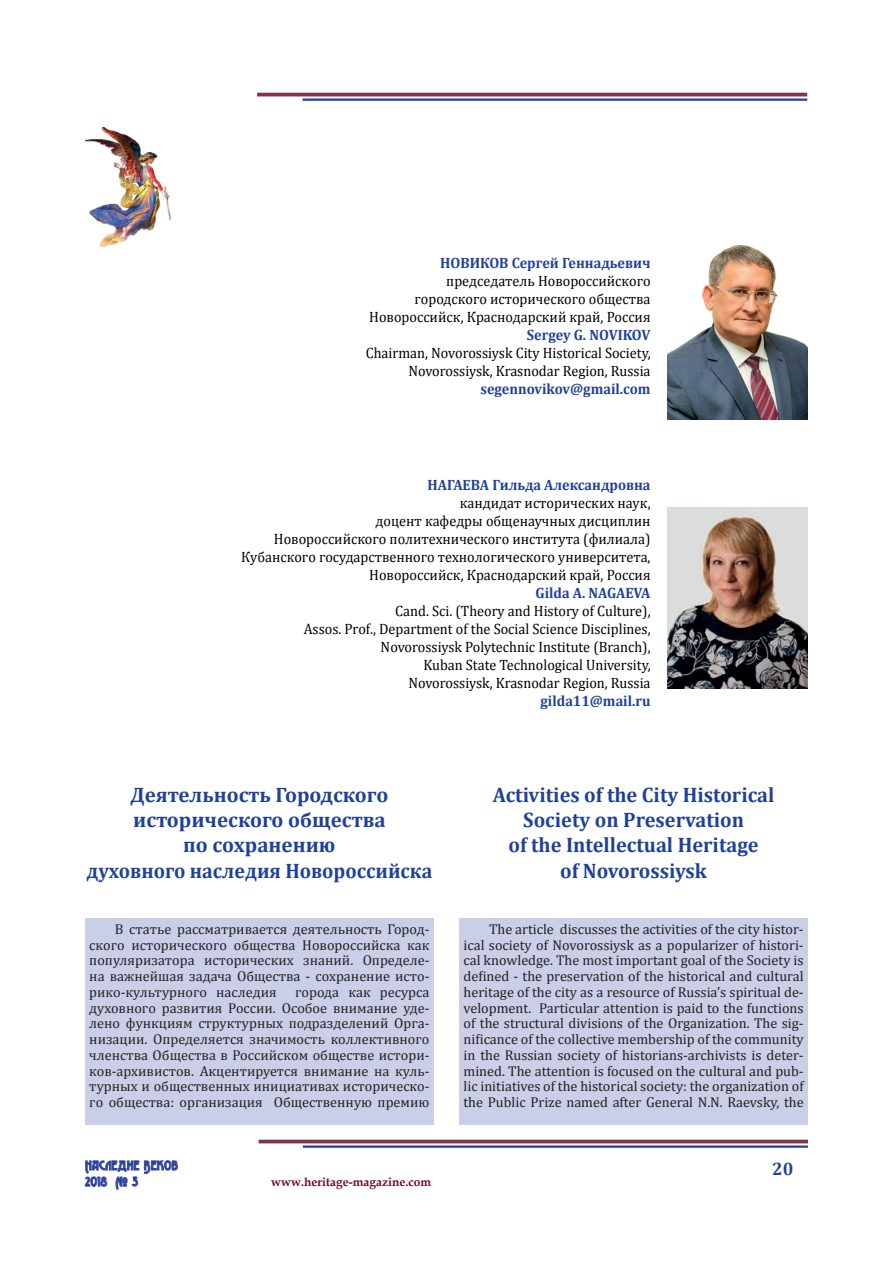
<style>
.page{position:relative;width:893px;height:1263px;background:#fff}
.page>*{position:absolute;margin:0;border:0;box-sizing:border-box;transform-origin:0 0}
.t1{font:700 21px/25.2px "Cambria";color:#20419a;text-align:center}
.t2{font:700 18px "Cambria";color:#20419a}
.t3{font:15px/18px "Cambria";color:#000001;text-align:right;scale:.95 1}
.t4{font:700 15px "Cambria";color:#20419a;scale:.95 1}
.t5{font:14.25px/15.8px "Cambria";color:#231f20;text-align:justify}
.t6{font:13.5px/16.2px "Advokat Modern";letter-spacing:.03em;color:#20419a}
.t7{font:700 12px "Book Antiqua";color:#6e0731}
</style>
<div class="page">
<div style="left:459px;top:918px;width:349px;height:207px;background:#cacfe8"></div>
<div style="left:85px;top:918px;width:349px;height:207px;background:#cacfe8"></div>
<img style="left:85px;top:128px;width:85px;height:119px">
<img style="left:668px;top:507px;width:140px;height:181px">
<img style="left:668px;top:245px;width:140px;height:174px">
<hr style="left:257px;top:93px;width:550px;height:3px;background:#823449">
<hr style="left:303px;top:99px;width:504px;height:2px;background:#20419a">
<hr style="left:259px;top:1140px;width:549px;height:3px;background:#823449">
<hr style="left:303px;top:1145px;width:505px;height:3px;background:#20419a">
<svg style="left:85px;top:1160px;width:93px;height:30px"></svg>
<p class="t4" style="left:440px;top:253px;width:223px">НОВИКОВ Сергей Геннадьевич</p>
<p class="t3" style="left:369px;top:272px;width:298px">председатель Новороссийского<br>городского исторического общества<br>Новороссийск, Краснодарский край, Россия</p>
<p class="t4" style="left:527px;top:325px;width:132px">Sergey G. NOVIKOV</p>
<p class="t3" style="left:366px;top:344px;width:301px">Chairman, Novorossiysk City Historical Society,<br>Novorossiysk, Krasnodar Region, Russia</p>
<p class="t4" style="left:480px;top:379px;width:181px">segennovikov@gmail.com</p>
<p class="t4" style="left:428px;top:475px;width:236px">НАГАЕВА Гильда Александровна</p>
<p class="t3" style="left:241px;top:494px;width:432px">кандидат исторических наук,<br>доцент кафедры общенаучных дисциплин<br>Новороссийского политехнического института (филиала)<br>Кубанского государственного технологического университета, Новороссийск, Краснодарский край, Россия</p>
<p class="t4" style="left:535px;top:583px;width:123px">Gilda A. NAGAEVA</p>
<p class="t3" style="left:304px;top:602px;width:367px">Cand. Sci. (Theory and History of Culture),<br>Assos. Prof., Department of the Social Science Disciplines, Novorossiysk Polytechnic Institute (Branch),<br>Kuban State Technological University,<br>Novorossiysk, Krasnodar Region, Russia</p>
<p class="t4" style="left:541px;top:691px;width:117px">gilda11@mail.ru</p>
<h1 class="t1" style="left:86px;top:781px;width:348px">Деятельность Городского исторического общества<br>по сохранению<br>духовного наследия Новороссийска</h1>
<h1 class="t1" style="left:493px;top:781px;width:283px">Activities of the City Historical<br>Society on Preservation<br>of the Intellectual Heritage<br>of Novorossiysk</h1>
<p class="t5" style="left:89px;top:921px;width:342px;text-indent:26px">В статье рассматривается деятельность Город&shy;ского исторического общества Новороссийска как популяризатора исторических знаний. Определе&shy;на важнейшая задача Общества - сохранение исто&shy;рико-культурного наследия</p>
<p class="t5" style="left:89px;top:984px;width:342px;text-indent:206px">города как ресурса духовного развития России. Особое внимание уде&shy;лено функциям структурных подразделений Орга&shy;низации. Определяется значимость коллективного членства Общества в Российском обществе истори&shy;ков-архивистов. Акцентируется внимание на куль&shy;турных и общественных инициативах историческо&shy;го общества: организация Общественную премию</p>
<p class="t6" style="left:85px;top:1158px;width:95px">Наследие Веков<br>2018 № 3</p>
<p class="t7" style="left:271px;top:1174px;width:161px">www.heritage-magazine.com</p>
<p class="t5" style="left:463px;top:921px;width:342px;text-indent:26px">The article discusses the activities of the city histor&shy;ical society of Novorossiysk as a popularizer of histori&shy;cal knowledge. The most important goal of the Society is defined - the preservation of the historical and cultural heritage of the city as a resource of Russia’s spiritual de&shy;velopment. Particular attention is paid to the functions of the structural divisions of the Organization. The sig&shy;nificance of the collective membership of the community in the Russian society of historians-archivists is deter&shy;mined. The attention is focused on the cultural and pub&shy;lic initiatives of the historical society: the organization of the Public Prize named after General N.N. Raevsky, the</p>
<p class="t2" style="left:772px;top:1156px;width:23px">20</p>
</div>
